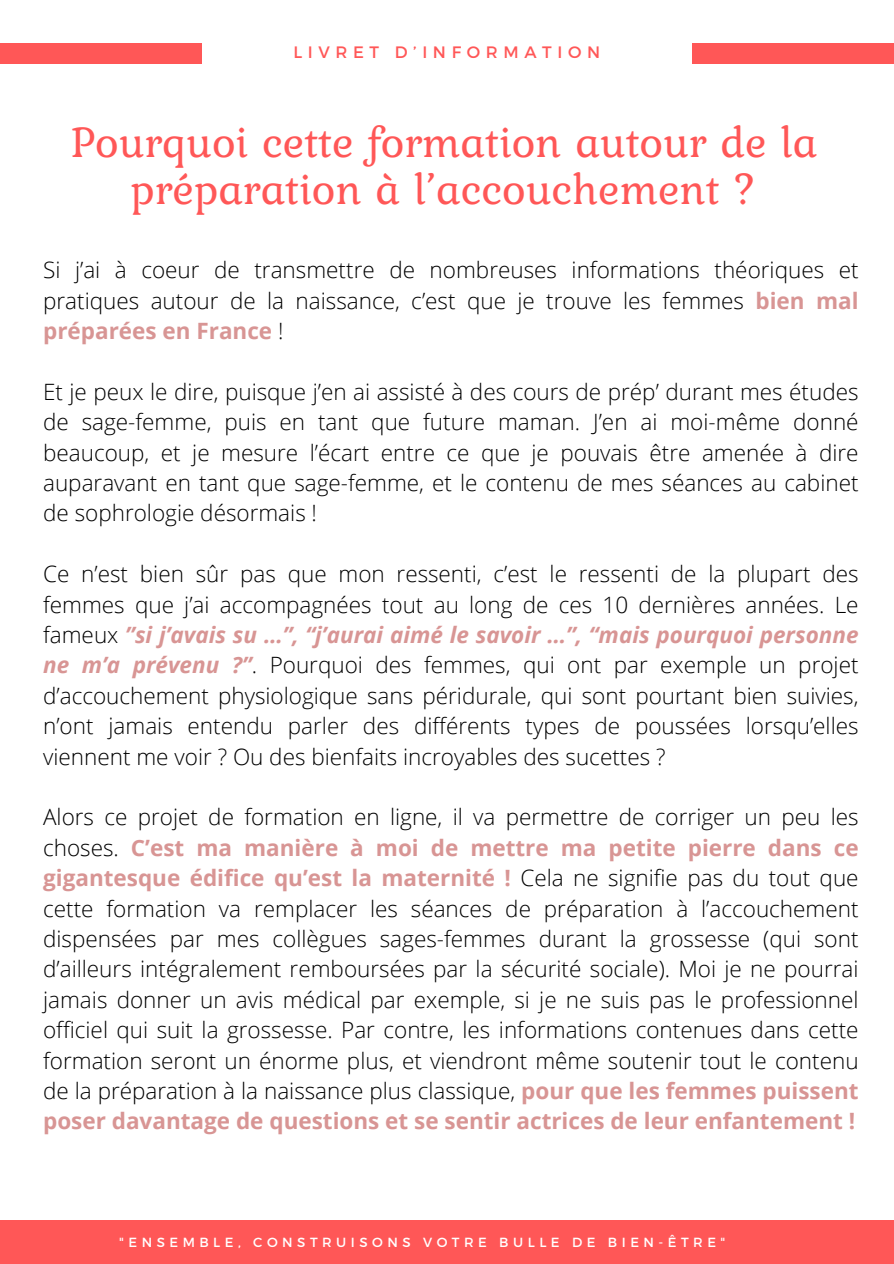
<style>
.page{position:relative;width:894px;height:1264px;background:#fff}
.page>*{position:absolute;margin:0;border:0;box-sizing:border-box;transform-origin:0 0}
.t1{font:45px/47.2px "Kurale";color:#ff5757;text-align:center}
.t2{font:300 22.5px/30.3px "Open Sans";color:#000;text-align:justify}
.t3{font:16.5px "Montserrat";letter-spacing:.34em;color:#ff5757}
.t4{font:13.2px "Montserrat";letter-spacing:.34em;color:#fff}
.s1{font-weight:700;color:#d89594}
.s2{font-weight:700;font-style:italic;color:#d89594}
</style>
<div class="page">
<div style="left:0;top:43px;width:202px;height:21px;background:#ff5757"></div>
<div style="left:691px;top:43px;width:202px;height:21px;background:#ff5757"></div>
<div style="left:0;top:1220px;width:893px;height:43px;background:#ff5757"></div>
<p class="t3" style="left:293px;top:42px;width:308px">LIVRET D’INFORMATION</p>
<h1 class="t1" style="left:71px;top:117px;width:747px">Pourquoi cette formation autour de la préparation à l’accouchement ?</h1>
<p class="t2" style="left:43px;top:254px;width:816px">Si j’ai à coeur de transmettre de nombreuses informations théoriques et pratiques autour de la naissance, c’est que je trouve les femmes <span class="s1">bien mal préparées en France</span> !</p>
<p class="t2" style="left:43px;top:376px;width:816px">Et je peux le dire, puisque j’en ai assisté à des cours de prép’ durant mes études de sage-femme, puis en tant que future maman. J’en ai moi-même donné beaucoup, et je mesure l’écart entre ce que je pouvais être amenée à dire auparavant en tant que sage-femme, et le contenu de mes séances au cabinet de sophrologie désormais !</p>
<p class="t2" style="left:43px;top:558px;width:816px">Ce n’est bien sûr pas que mon ressenti, c’est le ressenti de la plupart des femmes que j’ai accompagnées tout au long de ces 10 dernières années. Le fameux <span class="s2">”si j’avais su …”, “j’aurai aimé le savoir …”, “mais pourquoi personne ne m’a prévenu ?”</span>. Pourquoi des femmes, qui ont par exemple un projet d’accouchement physiologique sans péridurale, qui sont pourtant bien suivies, n’ont jamais entendu parler des différents types de poussées lorsqu’elles viennent me voir ? Ou des bienfaits incroyables des sucettes ?</p>
<p class="t2" style="left:43px;top:801px;width:816px">Alors ce projet de formation en ligne, il va permettre de corriger un peu les choses. <span class="s1">C’est ma manière à moi de mettre ma petite pierre dans ce gigantesque édifice qu’est la maternité !</span> Cela ne signifie pas du tout que cette formation va remplacer les séances de préparation à l’accouchement dispensées par mes collègues sages-femmes durant la grossesse (qui sont d’ailleurs intégralement remboursées par la sécurité sociale). Moi je ne pourrai jamais donner un avis médical par exemple, si je ne suis pas le professionnel officiel qui suit la grossesse. Par contre, les informations contenues dans cette formation seront un énorme plus, et viendront même soutenir tout le contenu de la préparation à la naissance plus classique, <span class="s1">pour que les femmes puissent poser davantage de questions et se sentir actrices de leur enfantement !</span></p>
<p class="t4" style="left:119px;top:1233px;width:607px">"ENSEMBLE, CONSTRUISONS VOTRE BULLE DE BIEN-ÊTRE"</p>
</div>
